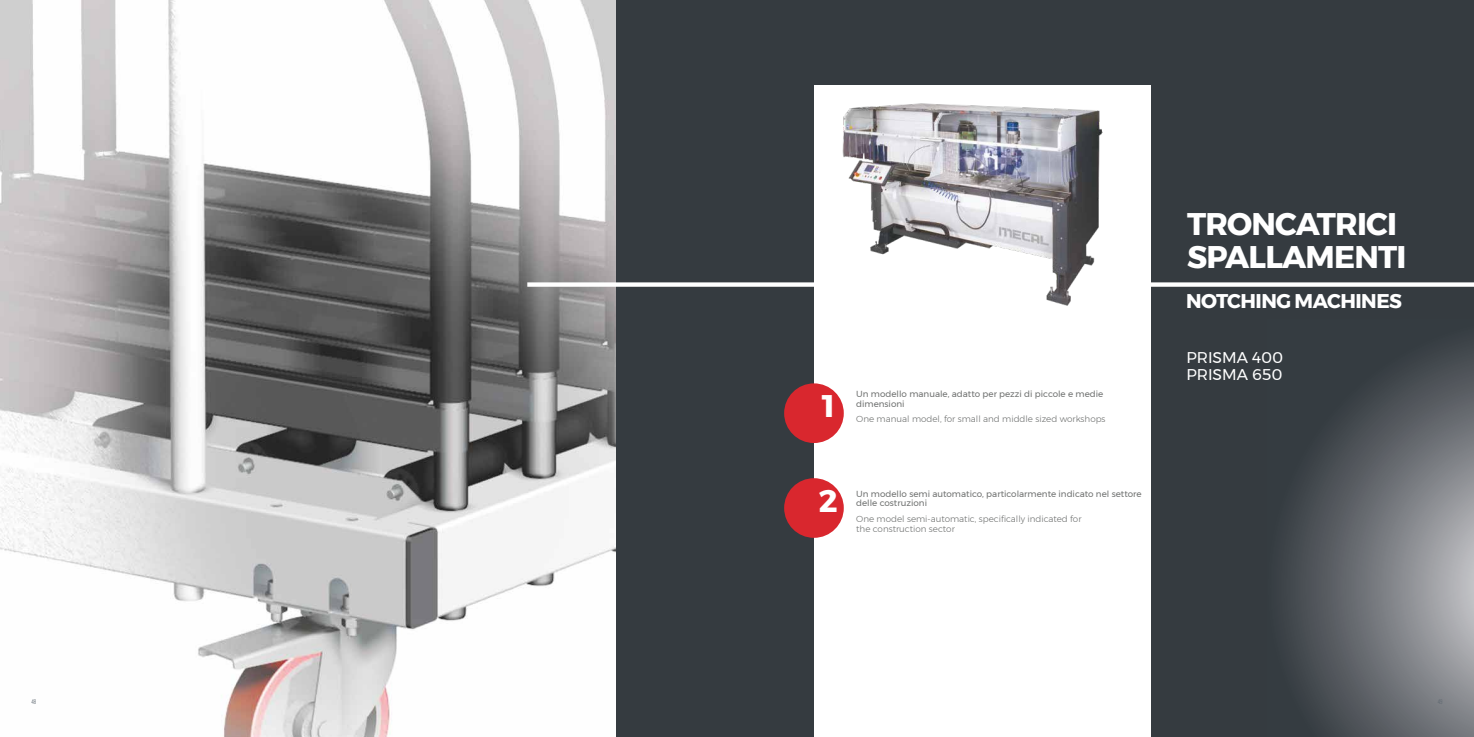
<style>
.page{position:relative;width:1474px;height:737px;background:#fff}
.page>*{position:absolute;margin:0;border:0;box-sizing:border-box;transform-origin:0 0}
.t1{font:700 31.24px/32.2px "Montserrat";letter-spacing:-.025em;color:#fff}
.t2{font:700 31.15px "Montserrat";color:#fff}
.t3{font:700 19.86px "Montserrat";letter-spacing:-.025em;color:#fff}
.t4{font:15.49px/16.4px "Montserrat";color:#fff}
.t5{font:8.75px/9.8px "Montserrat";color:#707271}
.t6{font:300 8.75px/9.8px "Montserrat";color:#707271}
.t7{font:7px "Dense";color:#5d6770}
</style>
<div class="page">
<div style="left:737px;top:0;width:736px;height:85px;background:#353b40"></div>
<img style="left:0;top:0;width:616px;height:737px">
<div style="left:1151px;top:0;width:322px;height:737px;background:#353b40"></div>
<div style="left:616px;top:0;width:198px;height:737px;background:#353b40"></div>
<svg style="left:1286px;top:345px;width:187px;height:392px"></svg>
<div style="left:527px;top:282px;width:946px;height:5px;background:#fff"></div>
<div style="left:784px;top:383px;width:59px;height:60px;background:#d9272e;border-radius:50%"></div>
<div style="left:784px;top:478px;width:59px;height:60px;background:#d9272e;border-radius:50%"></div>
<img style="left:842px;top:103px;width:261px;height:203px">
<p class="t7" style="left:32px;top:698px;width:6px">48</p>
<h2 class="t2" style="left:822px;top:380px;width:14px">1</h2>
<p class="t5" style="left:856px;top:389px;width:248px">Un modello manuale, adatto per pezzi di piccole e medie dimensioni</p>
<p class="t6" style="left:856px;top:414px;width:251px">One manual model, for small and middle sized workshops</p>
<h2 class="t2" style="left:818px;top:475px;width:20px">2</h2>
<p class="t5" style="left:856px;top:488px;width:287px">Un modello semi automatico, particolarmente indicato nel settore delle costruzioni</p>
<p class="t6" style="left:856px;top:514px;width:227px">One model semi-automatic, specifically indicated for the construction sector</p>
<h1 class="t1" style="left:1186px;top:208px;width:221px">TRONCATRICI<br>SPALLAMENTI</h1>
<h3 class="t3" style="left:1186px;top:285px;width:217px">NOTCHING MACHINES</h3>
<h3 class="t4" style="left:1186px;top:349px;width:98px">PRISMA 400<br>PRISMA 650</h3>
</div>
